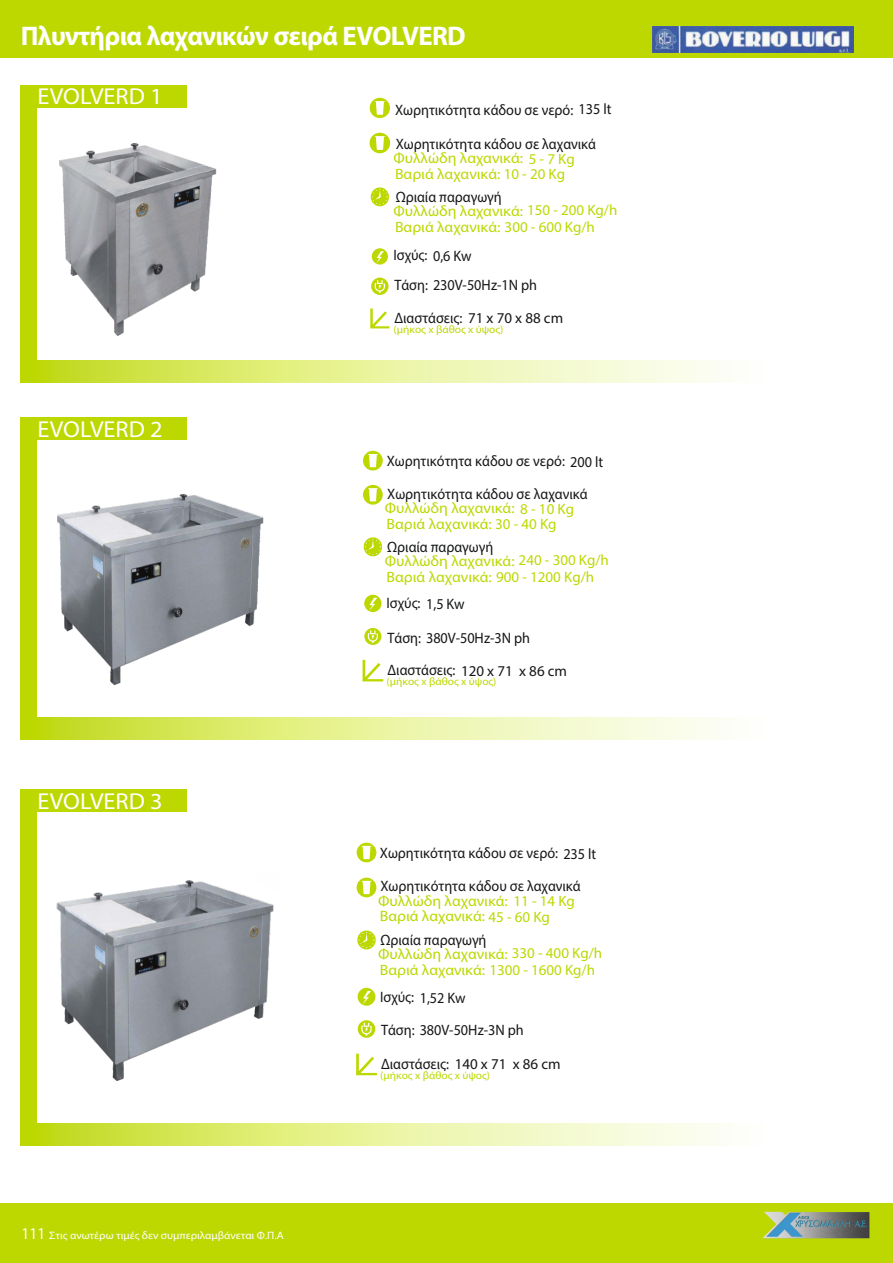
<style>
.page{position:relative;width:893px;height:1263px;background:#fff}
.page>*{position:absolute;margin:0;border:0;box-sizing:border-box;transform-origin:0 0}
.t1{font:700 27px "Myriad Pro";letter-spacing:-.025em;color:#fff}
.t2{font:23.1px "Myriad Pro";color:#fff;scale:1.05 1}
.t3{font:15.15px/30.2px "Myriad Pro";color:#151616;scale:.94 1}
.t4{font:15px/15.9px "Myriad Pro";color:#bcd800;scale:1.06 1}
.t5{font:10.8px "Myriad Pro";color:#bcd800;scale:1.06 1}
.t6{font:10.8px "Myriad Pro";color:#fff;scale:1.06 1}
.s1{font-size:16.5px}
.s2{font-size:15px}
</style>
<div class="page">
<svg style="left:37px;top:361px;width:687px;height:22px;background:#e5f095"></svg>
<div style="left:21px;top:85px;width:166px;height:22px;background:#bcd800"></div>
<div style="left:0;top:0;width:893px;height:57px;background:#bcd800"></div>
<div style="left:0;top:1203px;width:893px;height:60px;background:#bcd800"></div>
<img style="left:762px;top:1212px;width:107px;height:26px">
<div style="left:20px;top:85px;width:17px;height:298px;background:#bcd800"></div>
<img style="left:60px;top:143px;width:157px;height:192px">
<img style="left:652px;top:27px;width:201px;height:26px">
<svg style="left:372px;top:248px;width:16px;height:17px"></svg>
<svg style="left:376px;top:251px;width:8px;height:13px"></svg>
<svg style="left:371px;top:278px;width:18px;height:17px"></svg>
<svg style="left:375px;top:280px;width:10px;height:13px"></svg>
<svg style="left:370px;top:308px;width:19px;height:20px"></svg>
<div style="left:370px;top:98px;width:20px;height:20px;background:#bcd800;border-radius:50%"></div>
<svg style="left:375px;top:101px;width:10px;height:14px"></svg>
<div style="left:370px;top:133px;width:20px;height:20px;background:#bcd800;border-radius:50%"></div>
<svg style="left:375px;top:136px;width:10px;height:14px"></svg>
<svg style="left:371px;top:187px;width:18px;height:20px"></svg>
<svg style="left:37px;top:718px;width:687px;height:22px;background:#e5f095"></svg>
<div style="left:21px;top:417px;width:166px;height:23px;background:#bcd800"></div>
<div style="left:20px;top:417px;width:17px;height:323px;background:#bcd800"></div>
<div style="left:364px;top:595px;width:17px;height:17px;background:#bcd800;border-radius:50%"></div>
<svg style="left:369px;top:598px;width:8px;height:13px"></svg>
<svg style="left:364px;top:628px;width:17px;height:17px"></svg>
<svg style="left:368px;top:630px;width:10px;height:13px"></svg>
<svg style="left:362px;top:660px;width:21px;height:21px"></svg>
<div style="left:363px;top:451px;width:20px;height:19px;background:#bcd800;border-radius:50%"></div>
<svg style="left:368px;top:454px;width:10px;height:13px"></svg>
<svg style="left:363px;top:485px;width:20px;height:20px"></svg>
<svg style="left:368px;top:488px;width:10px;height:13px"></svg>
<svg style="left:364px;top:537px;width:18px;height:20px"></svg>
<svg style="left:37px;top:1124px;width:687px;height:22px;background:#e5f095"></svg>
<div style="left:21px;top:789px;width:166px;height:22px;background:#bcd800"></div>
<div style="left:20px;top:789px;width:17px;height:357px;background:#bcd800"></div>
<div style="left:358px;top:988px;width:17px;height:18px;background:#bcd800;border-radius:50%"></div>
<svg style="left:363px;top:991px;width:8px;height:13px"></svg>
<svg style="left:358px;top:1020px;width:17px;height:18px"></svg>
<svg style="left:361px;top:1023px;width:11px;height:12px"></svg>
<svg style="left:356px;top:1054px;width:21px;height:21px"></svg>
<svg style="left:357px;top:843px;width:19px;height:19px"></svg>
<svg style="left:362px;top:846px;width:10px;height:13px"></svg>
<svg style="left:357px;top:878px;width:19px;height:19px"></svg>
<svg style="left:362px;top:881px;width:10px;height:13px"></svg>
<svg style="left:357px;top:930px;width:19px;height:20px"></svg>
<img style="left:57px;top:494px;width:207px;height:190px">
<img style="left:56px;top:880px;width:218px;height:200px">
<h1 class="t1" style="left:21px;top:24px;width:446px">Πλυντήρια λαχανικών σειρά EVOLVERD</h1>
<h2 class="t2" style="left:37px;top:87px;width:121px">EVOLVERD 1</h2>
<p class="t3" style="left:395px;top:96px;width:232px">Χωρητικότητα κάδου σε νερό: 135 lt</p>
<p class="t3" style="left:396px;top:130px;width:215px">Χωρητικότητα κάδου σε λαχανικά</p>
<p class="t4" style="left:393px;top:151px;width:173px">Φυλλώδη λαχανικά: 5 - 7 Kg<br>Βαριά λαχανικά: 10 - 20 Kg</p>
<p class="t3" style="left:396px;top:183px;width:114px">Ωριαία παραγωγή</p>
<p class="t4" style="left:393px;top:204px;width:213px">Φυλλώδη λαχανικά: 150 - 200 Kg/h<br>Βαριά λαχανικά: 300 - 600 Kg/h</p>
<h2 class="t2" style="left:37px;top:419px;width:121px">EVOLVERD 2</h2>
<h2 class="t2" style="left:37px;top:791px;width:121px">EVOLVERD 3</h2>
<p class="t6" style="left:21px;top:1230px;width:249px"><span class="s1">111</span> Στις ανωτέρω τιμές δεν συμπεριλαμβάνεται Φ.Π.Α</p>
<p class="t3" style="left:393px;top:241px;width:154px">Ισχύς: 0,6 Kw<br>Τάση: 230V-50Hz-1N ph</p>
<p class="t3" style="left:394px;top:304px;width:181px">Διαστάσεις: <span class="s2">71 x 70 x 88 cm</span></p>
<p class="t5" style="left:394px;top:325px;width:105px">(μήκος x βάθος x ύψος)</p>
<p class="t3" style="left:387px;top:446px;width:232px;line-height:32.7px">Χωρητικότητα κάδου σε νερό: 200 lt<br>Χωρητικότητα κάδου σε λαχανικά</p>
<p class="t4" style="left:385px;top:501px;width:180px">Φυλλώδη λαχανικά: 8 - 10 Kg<br>Βαριά λαχανικά: 30 - 40 Kg</p>
<p class="t3" style="left:387px;top:533px;width:114px">Ωριαία παραγωγή</p>
<p class="t4" style="left:385px;top:554px;width:213px">Φυλλώδη λαχανικά: 240 - 300 Kg/h<br>Βαριά λαχανικά: 900 - 1200 Kg/h</p>
<p class="t3" style="left:386px;top:589px;width:85px">Ισχύς: 1,5 Kw</p>
<p class="t3" style="left:387px;top:623px;width:193px;line-height:32px">Τάση: 380V-50Hz-3N ph<br>Διαστάσεις: <span class="s2">120 x 71 x 86 cm</span></p>
<p class="t5" style="left:387px;top:677px;width:105px">(μήκος x βάθος x ύψος)</p>
<p class="t3" style="left:380px;top:839px;width:232px">Χωρητικότητα κάδου σε νερό: 235 lt</p>
<p class="t3" style="left:380px;top:872px;width:215px">Χωρητικότητα κάδου σε λαχανικά</p>
<p class="t4" style="left:378px;top:894px;width:187px">Φυλλώδη λαχανικά: 11 - 14 Kg<br>Βαριά λαχανικά: 45 - 60 Kg</p>
<p class="t3" style="left:380px;top:926px;width:114px">Ωριαία παραγωγή</p>
<p class="t4" style="left:378px;top:947px;width:213px">Φυλλώδη λαχανικά: 330 - 400 Kg/h<br>Βαριά λαχανικά: 1300 - 1600 Kg/h</p>
<p class="t3" style="left:380px;top:982px;width:154px;line-height:32.4px">Ισχύς: 1,52 Kw<br>Τάση: 380V-50Hz-3N ph</p>
<p class="t3" style="left:381px;top:1050px;width:193px">Διαστάσεις: <span class="s2">140 x 71 x 86 cm</span></p>
<p class="t5" style="left:380px;top:1071px;width:105px">(μήκος x βάθος x ύψος)</p>
</div>
